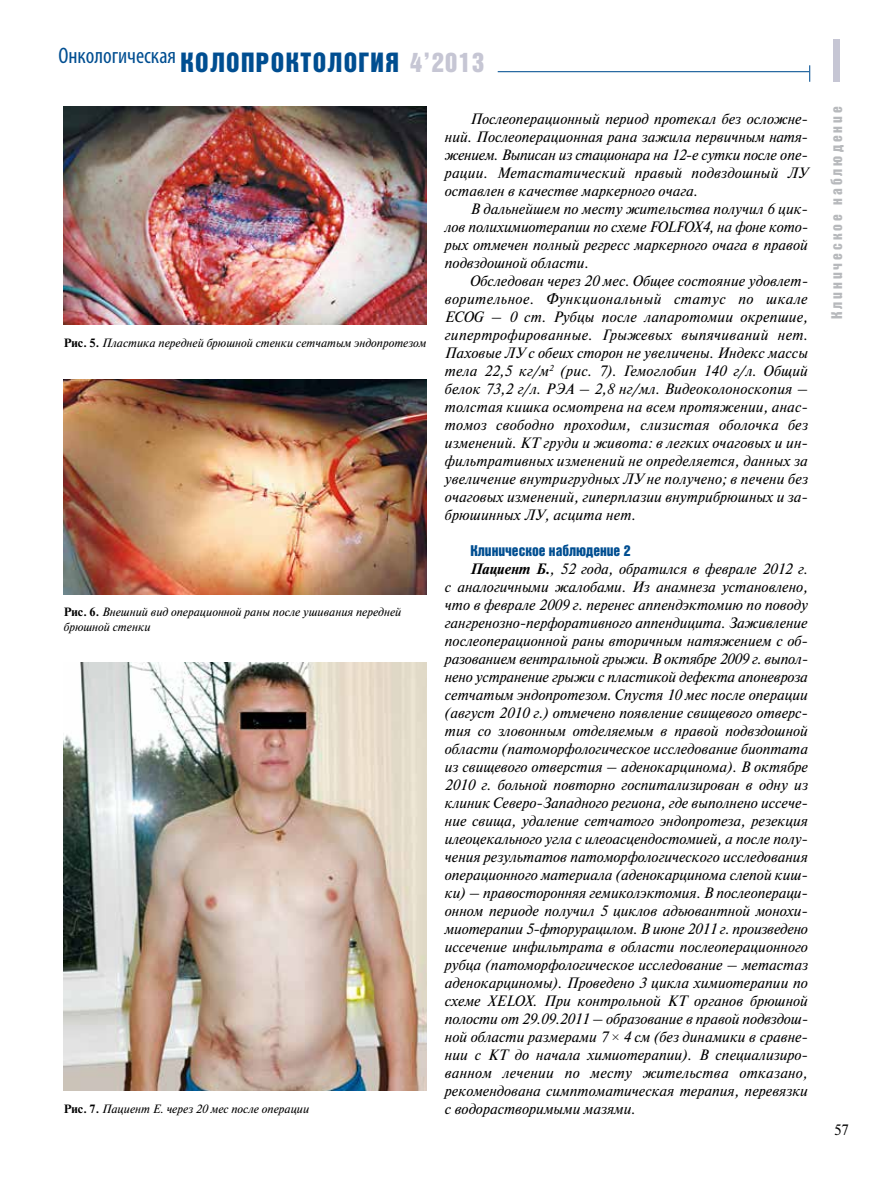
<style>
.page{position:relative;width:893px;height:1191px;background:#fff}
.page>*{position:absolute;margin:0;border:0;box-sizing:border-box;transform-origin:0 0}
.t1{font:27px "Bastion Kontrast Alt C";letter-spacing:.05em;color:#004e91}
.t2{font:condensed 22.5px "Myriad Pro";color:#004e91}
.t3{font:italic 15px/18px "Newton C";color:#000;text-align:justify}
.t4{font:15px "Bastion Kontrast Alt C";color:#004e91}
.t5{font:15px "Bastion Kontrast Alt C";letter-spacing:.2em;color:#b7b9bc}
.t6{font:15px "Newton C";color:#000}
.t7{font:italic 12px/14.4px "Newton C";color:#000}
.s1{color:#c6c6d4}
.s2{font-weight:700;font-style:normal}
.s3{font-weight:700}
.s4{font-family:"Times New Roman";font-style:normal}
</style>
<div class="page">
<div style="left:833px;top:40px;width:7px;height:42px;background:#c6c6d4"></div>
<svg style="left:809px;top:65px;width:1px;height:17px"></svg>
<hr style="left:498px;top:71px;width:311px;height:1px;background:#004e91">
<img style="left:64px;top:106px;width:363px;height:218px">
<img style="left:64px;top:379px;width:363px;height:215px">
<img style="left:64px;top:663px;width:363px;height:427px">
<h2 class="t2" style="left:58px;top:42px;width:119px">Онкологическая</h2>
<h1 class="t1" style="left:180px;top:48px;width:305px">КОЛОПРОКТОЛОГИЯ <span class="s1">4’2013</span></h1>
<p class="t7" style="left:64px;top:335px;width:364px"><span class="s2">Рис. 5.</span> Пластика передней брюшной стенки сетчатым эндопротезом</p>
<p class="t7" style="left:64px;top:605px;width:339px"><span class="s2">Рис. 6.</span> Внешний вид операционной раны после ушивания передней брюшной стенки</p>
<p class="t7" style="left:64px;top:1101px;width:247px"><span class="s2">Рис. 7.</span> Пациент Е. через 20 мес после операции</p>
<p class="t3" style="left:445px;top:110px;width:365px;text-indent:26px">Послеоперационный период протекал без осложне&shy;ний. Послеоперационная рана зажила первичным натя&shy;жением. Выписан из стационара на 12-е сутки после опе&shy;рации. Метастатический правый подвздошный ЛУ оставлен в качестве маркерного очага.</p>
<p class="t3" style="left:445px;top:200px;width:365px;text-indent:26px">В дальнейшем по месту жительства получил 6 цик&shy;лов полихимиотерапии по схеме FOLFOX4, на фоне кото&shy;рых отмечен полный регресс маркерного очага в правой подвздошной области.</p>
<p class="t3" style="left:445px;top:272px;width:365px;text-indent:26px">Обследован через 20 мес. Общее состояние удовлет&shy;ворительное. Функциональный статус по шкале ECOG – 0 ст. Рубцы после лапаротомии окрепшие, гипертрофированные. Грыжевых выпячиваний нет.<br>Паховые ЛУ с обеих сторон не увеличены. Индекс массы тела 22,5 кг/м<sup>2</sup> (рис. 7). Гемоглобин 140 г/л. Общий белок 73,2 г/л. РЭА – 2,8 нг/мл. Видеоколоноскопия – толстая кишка осмотрена на всем протяжении, анас&shy;томоз свободно проходим, слизистая оболочка без изменений. КТ груди и живота: в легких очаговых и ин&shy;фильтративных изменений не определяется, данных за увеличение внутригрудных ЛУ не получено; в печени без очаговых изменений, гиперплазии внутрибрюшных и за&shy;брюшинных ЛУ, асцита нет.</p>
<p class="t4" style="left:470px;top:543px;width:162px">Клиническое наблюдение 2</p>
<p class="t3" style="left:445px;top:560px;width:365px;text-align:left;text-indent:26px"><span class="s3">Пациент Б.</span>, 52 года, обратился в феврале 2012 г. с аналогичными жалобами. Из анамнеза установлено, что в феврале 2009 г. перенес аппендэктомию по поводу гангренозно-перфоративного аппендицита. Заживление послеоперационной раны вторичным натяжением с об&shy;разованием вентральной грыжи. В октябре 2009 г. выпол&shy;нено устранение грыжи с пластикой дефекта апоневроза сетчатым эндопротезом. Спустя 10 мес после операции (август 2010 г.) отмечено появление свищевого отверс&shy;тия со зловонным отделяемым в правой подвздошной области (патоморфологическое исследование биоптата из свищевого отверстия – аденокарцинома). В октябре 2010 г. больной повторно госпитализирован в одну из клиник Северо-Западного региона, где выполнено иссече&shy;ние свища, удаление сетчатого эндопротеза, резекция илеоцекального угла с илеоасцендостомией, а после полу&shy;чения результатов патоморфологического исследования операционного материала (аденокарцинома слепой киш&shy;ки) – правосторонняя гемиколэктомия. В послеопераци&shy;онном периоде получил 5 циклов адъювантной монохи&shy;миотерапии 5-фторурацилом. В июне 2011 г. произведено иссечение инфильтрата в области послеоперационного рубца (патоморфологическое исследование – метастаз аденокарциномы). Проведено 3 цикла химиотерапии по схеме XELOX. При контрольной КТ органов брюшной полости от 29.09.2011 – образование в правой подвздош&shy;ной области размерами 7 <span class="s4">×</span> 4 см (без динамики в сравне&shy;нии с КТ до начала химиотерапии). В специализиро&shy;ванном лечении по месту жительства отказано, рекомендована симптоматическая терапия, перевязки с водорастворимыми мазями.</p>
<p class="t5" style="left:829px;top:319px;width:214px;rotate:-90deg">Клиническое наблюдение</p>
<p class="t6" style="left:834px;top:1121px;width:17px">57</p>
</div>
